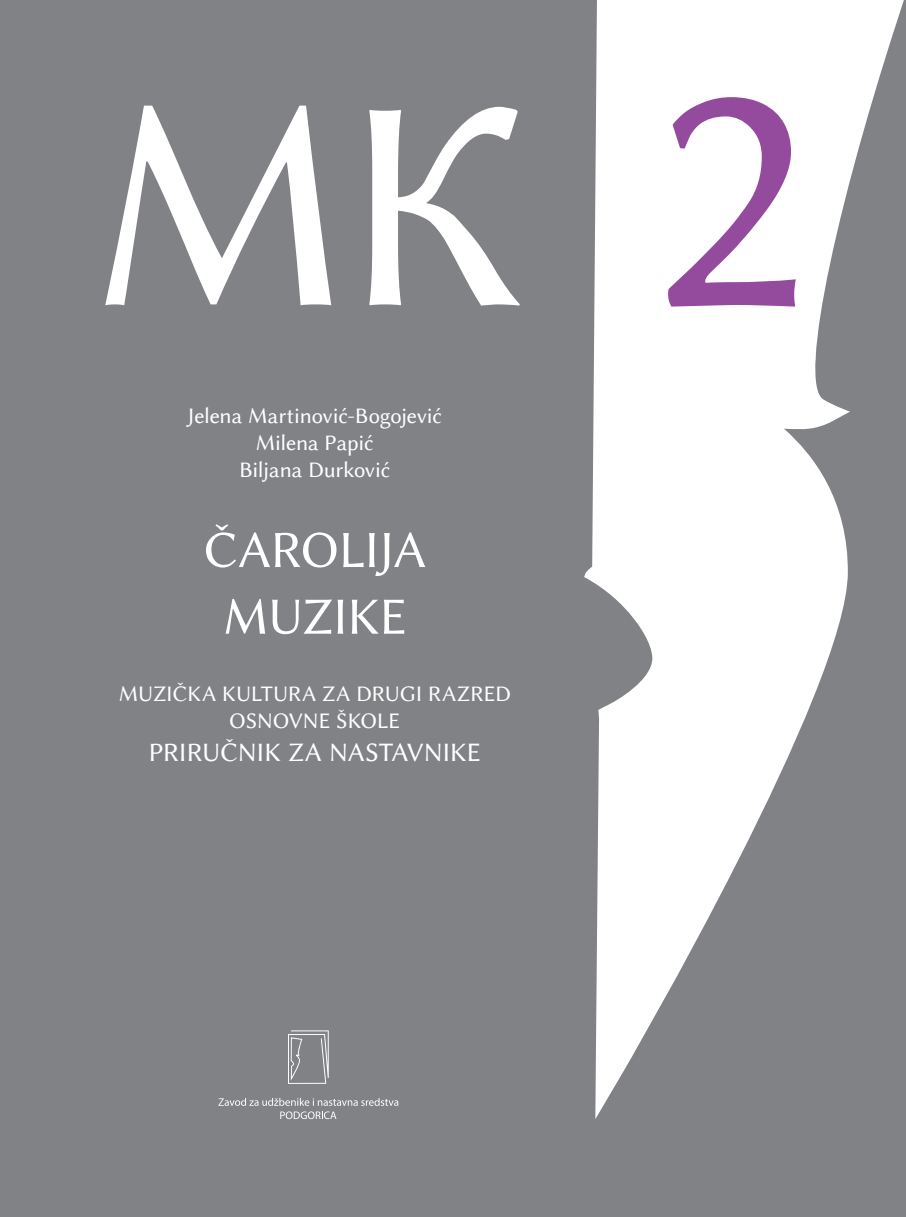
<style>
.page{position:relative;width:906px;height:1217px;background:#fff}
.page>*{position:absolute;margin:0;border:0;box-sizing:border-box;transform-origin:0 0}
.t1{font:300px "Lin Biolinum";color:#fff}
.t2{font:52.5px/66.6px "Lin Biolinum";letter-spacing:-.025em;color:#fff;text-align:center}
.t3{font:27px "Lin Biolinum";letter-spacing:-.015em;color:#fff}
.t4{font:22.5px/27px "Lin Biolinum";letter-spacing:-.015em;color:#fff;text-align:center}
.s1{font-size:340.5px;color:#954b9d}
</style>
<div class="page">
<div style="left:0;top:0;width:906px;height:1216px;background:#808285"></div>
<svg style="left:584px;top:0;width:320px;height:1118px;fill:#fff"></svg>
<svg style="left:288px;top:1030px;width:41px;height:53px"></svg>
<svg style="left:218px;top:1098px;width:180px;height:7px"></svg>
<svg style="left:280px;top:1111px;width:56px;height:7px"></svg>
<h1 class="t1" style="left:86px;top:36px;width:723px">MК <span class="s1">2</span></h1>
<p class="t4" style="left:187px;top:402px;width:256px">Jelena Martinović-Bogojević<br>Milena Papić<br>Biljana Durković</p>
<h2 class="t2" style="left:203px;top:517px;width:224px">ČAROLIJA<br>MUZIKE</h2>
<p class="t4" style="left:118px;top:680px;width:394px">MUZIČKA KULTURA ZA DRUGI RAZRED<br>OSNOVNE ŠKOLE</p>
<p class="t3" style="left:148px;top:736px;width:334px">PRIRUČNIK ZA NASTAVNIKE</p>
</div>
